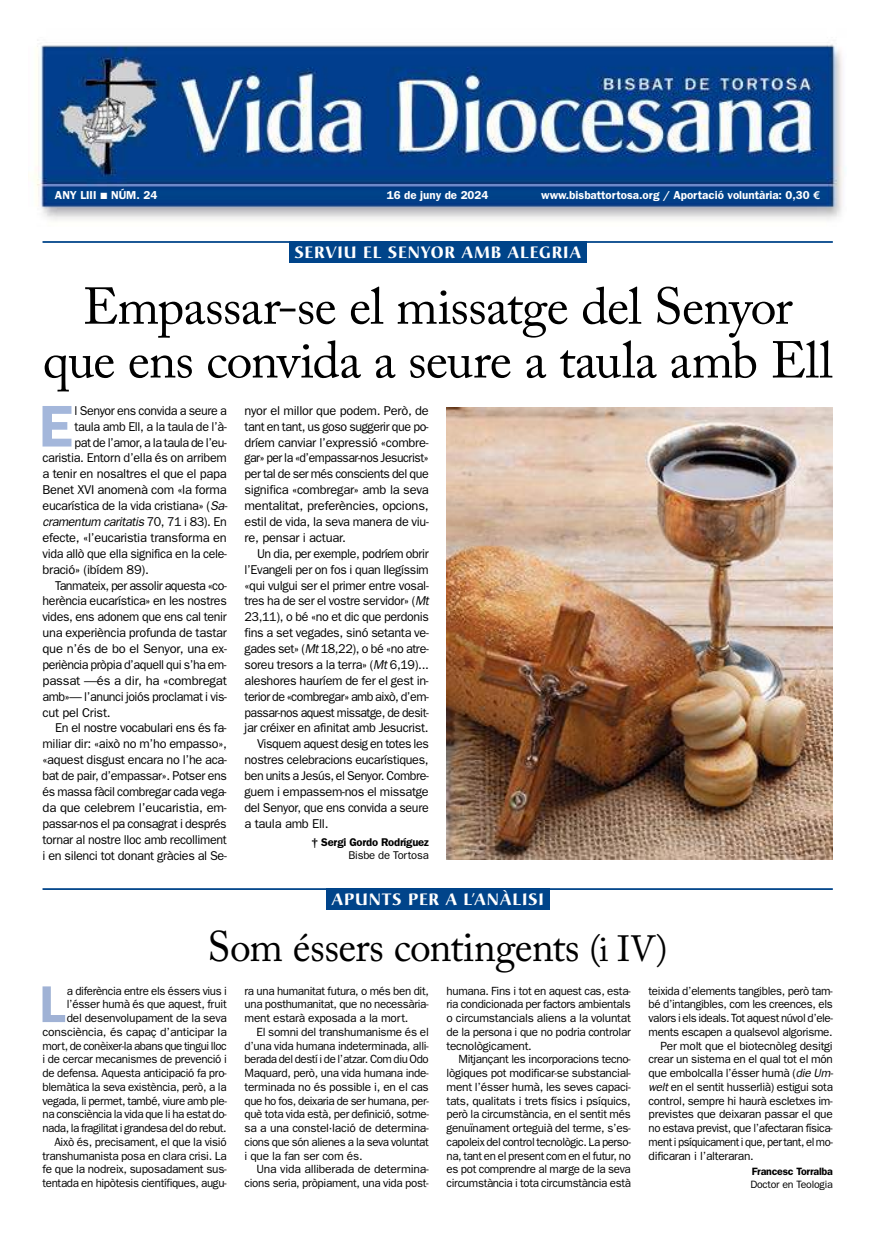
<style>
.page{position:relative;width:886px;height:1241px;background:#fff}
.page>*{position:absolute;margin:0;border:0;box-sizing:border-box;transform-origin:0 0}
.t1{font:600 59.12px "Franklin Gothic";color:#a4b7db}
.t2{font:600 52px "Franklin Gothic";color:#a0b2d5}
.t3{font:51.25px/53.8px "Adobe Caslon Pro";letter-spacing:-.02em;color:#000;text-align:center}
.t4{font:42.5px "Adobe Caslon Pro";letter-spacing:-.015em;color:#000}
.t5{font:700 16.25px "Christiana";letter-spacing:.05em;color:#fff}
.t6{font:12.75px/15.9px "Franklin Gothic";letter-spacing:-.025em;color:#000;text-align:justify}
.t7{font:12.75px "Franklin Gothic";letter-spacing:-.025em;color:#000;scale:.95 1}
.t8{font:italic 12.75px "Franklin Gothic";color:#000}
.t9{font:11.88px/13.8px "Franklin Gothic";letter-spacing:-.025em;color:#000;text-align:justify}
.t10{font:11.88px "Franklin Gothic";letter-spacing:-.025em;color:#000;scale:.95 1}
.t11{font:600 11.5px "Franklin Gothic";color:#fff}
.t12{font:600 11.25px "Franklin Gothic";letter-spacing:-.02em;color:#000}
.t13{font:11.25px "Franklin Gothic";letter-spacing:-.02em;color:#000}
.t14{font:600 10.62px "Franklin Gothic";letter-spacing:-.02em;color:#000}
.t15{font:10.62px "Franklin Gothic";letter-spacing:-.02em;color:#000}
.s1{font-family:"European Pi Three";font-weight:400;font-size:9px}
.s2{font-family:"Euro Sans ITC";font-weight:700}
.s3{font-style:italic}
.s4{font-style:normal}
.s5{font-style:italic;font-size:12.88px}
.s6{font-size:36.25px}
</style>
<div class="page">
<img style="left:28px;top:40px;width:818px;height:181px">
<div style="left:326px;top:888px;width:223px;height:21px;background:#00448a"></div>
<hr style="left:43px;top:888px;width:790px;height:1px;background:#00448a">
<div style="left:289px;top:241px;width:297px;height:21px;background:#00448a"></div>
<hr style="left:43px;top:241px;width:790px;height:2px;background:#00448a">
<img style="left:446px;top:407px;width:387px;height:452px">
<p class="t11" style="left:55px;top:191px;width:104px">ANY LIII <span class="s1">L</span> NÚM. 24</p>
<p class="t11" style="left:387px;top:191px;width:103px">16 de juny de 2024</p>
<p class="t11" style="left:541px;top:191px;width:281px">www.bisbattortosa.org / Aportació voluntària: 0,30 <span class="s2">E</span></p>
<h3 class="t5" style="left:294px;top:242px;width:288px">SERVIU EL SENYOR AMB ALEGRIA</h3>
<h3 class="t3" style="left:43px;top:280px;width:791px">Empassar-se el missatge del Senyor que ens convida a seure a taula amb Ell</h3>
<h1 class="t1" style="left:39px;top:405px;width:36px">E</h1>
<p class="t6" style="left:75px;top:403px;width:154px">l Senyor ens convida a seure a</p>
<p class="t6" style="left:75px;top:419px;width:154px">taula amb Ell, a la taula de l’à-</p>
<p class="t6" style="left:75px;top:435px;width:154px">pat de l’amor, a la taula de l’eu-</p>
<p class="t6" style="left:43px;top:451px;width:186px">caristia. Entorn d’ella és on arribem</p>
<p class="t6" style="left:43px;top:467px;width:186px">a tenir en nosaltres el que el papa</p>
<p class="t6" style="left:43px;top:483px;width:186px">Benet XVI anomenà com «la forma</p>
<p class="t6" style="left:43px;top:498px;width:188px">eucarística de la vida cristiana» (<span class="s3">Sa-</span></p>
<p class="t8" style="left:43px;top:516px;width:186px">cramentum caritatis <span class="s4">7 0 , 7 1 i 8 3 ) . E n</span></p>
<p class="t6" style="left:43px;top:530px;width:186px">efecte, «l’eucaristia transforma en</p>
<p class="t6" style="left:43px;top:546px;width:186px">vida allò que ella significa en la cele-</p>
<p class="t6" style="left:43px;top:562px;width:108px">bració» (ibídem 89).</p>
<p class="t6" style="left:55px;top:578px;width:173px">Tanmateix, per assolir aquesta «co-</p>
<p class="t6" style="left:43px;top:594px;width:186px">herència eucarística» en les nostres</p>
<p class="t6" style="left:43px;top:610px;width:186px">vides, ens adonem que ens cal tenir</p>
<p class="t6" style="left:43px;top:625px;width:186px">una experiència profunda de tastar</p>
<p class="t6" style="left:43px;top:641px;width:186px">que n’és de bo el Senyor, una ex-</p>
<p class="t6" style="left:43px;top:657px;width:186px">periència pròpia d’aquell qui s’ha em-</p>
<p class="t6" style="left:43px;top:673px;width:186px">passat —és a dir, ha «combregat</p>
<p class="t6" style="left:43px;top:689px;width:186px">amb»— l’anunci joiós proclamat i vis-</p>
<p class="t6" style="left:43px;top:705px;width:70px">cut pel Crist.</p>
<p class="t6" style="left:55px;top:721px;width:173px">En el nostre vocabulari ens és fa-</p>
<p class="t6" style="left:43px;top:737px;width:186px">miliar dir: «això no m’ho empasso»,</p>
<p class="t6" style="left:43px;top:752px;width:186px">«aquest disgust encara no l’he aca-</p>
<p class="t6" style="left:43px;top:768px;width:186px">bat de pair, d’empassar». Potser ens</p>
<p class="t6" style="left:43px;top:784px;width:186px">és massa fàcil combregar cada vega-</p>
<p class="t6" style="left:43px;top:800px;width:186px">da que celebrem l’eucaristia, em-</p>
<p class="t6" style="left:43px;top:816px;width:186px">passar-nos el pa consagrat i després</p>
<p class="t6" style="left:43px;top:832px;width:186px">tornar al nostre lloc amb recolliment</p>
<p class="t6" style="left:43px;top:848px;width:186px">i en silenci tot donant gràcies al Se-</p>
<p class="t6" style="left:244px;top:403px;width:186px">nyor el millor que podem. Però, de tant en tant, us goso suggerir que po&shy;dríem canviar l’expressió «combre&shy;gar» per la «d’empassar-nos Jesucrist» per tal de ser més conscients del que significa «combregar» amb la seva mentalitat, preferències, opcions, estil de vida, la seva manera de viu&shy;re, pensar i actuar.</p>
<p class="t6" style="left:257px;top:546px;width:173px">Un dia, per exemple, podríem obrir</p>
<p class="t6" style="left:244px;top:562px;width:186px">l’Evangeli per on fos i quan llegíssim</p>
<p class="t6" style="left:244px;top:578px;width:186px">«qui vulgui ser el primer entre vosal-</p>
<p class="t6" style="left:244px;top:594px;width:188px">tres ha de ser el vostre servidor» (<span class="s3">Mt</span></p>
<p class="t6" style="left:244px;top:610px;width:186px">23,11), o bé «no et dic que perdonis</p>
<p class="t6" style="left:244px;top:625px;width:186px">fins a set vegades, sinó setanta ve-</p>
<p class="t6" style="left:244px;top:641px;width:186px">gades set» (<span class="s3">Mt</span>18,22), o bé «no atre-</p>
<p class="t6" style="left:244px;top:657px;width:186px">soreu tresors a la terra» (<span class="s5">Mt</span>6,19)...</p>
<p class="t6" style="left:244px;top:673px;width:186px">aleshores hauríem de fer el gest in-</p>
<p class="t6" style="left:244px;top:689px;width:186px">terior de «combregar» amb això, d’em-</p>
<p class="t7" style="left:244px;top:707px;width:195px">passar-nos aquest missatge, de desit-</p>
<p class="t6" style="left:244px;top:721px;width:186px">jar créixer en afinitat amb Jesucrist.</p>
<p class="t6" style="left:257px;top:737px;width:173px">Visquem aquest desig en totes les</p>
<p class="t6" style="left:244px;top:752px;width:186px">nostres celebracions eucarístiques,</p>
<p class="t6" style="left:244px;top:768px;width:186px">ben units a Jesús, el Senyor. Combre-</p>
<p class="t6" style="left:244px;top:784px;width:186px">guem i empassem-nos el missatge</p>
<p class="t6" style="left:244px;top:800px;width:186px">del Senyor, que ens convida a seure</p>
<p class="t6" style="left:244px;top:816px;width:86px">a taula amb Ell.</p>
<p class="t12" style="left:311px;top:838px;width:119px">† Sergi Gordo Rodríguez</p>
<p class="t13" style="left:348px;top:851px;width:82px">Bisbe de Tortosa</p>
<h3 class="t5" style="left:332px;top:889px;width:214px">APUNTS PER A L’ANÀLISI</h3>
<h3 class="t4" style="left:208px;top:921px;width:461px">Som éssers contingents <span class="s6">(i IV)</span></h3>
<p class="t9" style="left:43px;top:984px;width:186px;text-align:right">a diferència entre els éssers vius i l’ésser humà és que aquest, fruit<br>del desenvolupament de la seva consciència, és capaç d’anticipar la mort, de conèixer-la abans que tingui lloc i de cercar mecanismes de prevenció i de defensa. Aquesta anticipació fa pro&shy;blemàtica la seva existència, però, a la vegada, li permet, també, viure amb ple&shy;na consciència la vida que li ha estat do&shy;nada, la fragilitat i grandesa del do rebut.<br>Això és, precisament, el que la visió transhumanista posa en clara crisi. La fe que la nodreix, suposadament sus&shy;tentada en hipòtesis científiques, augu-</p>
<p class="t9" style="left:244px;top:984px;width:186px">ra una humanitat futura, o més ben dit, una posthumanitat, que no necessària&shy;ment estarà exposada a la mort.</p>
<h2 class="t2" style="left:40px;top:985px;width:27px">L</h2>
<p class="t9" style="left:244px;top:1025px;width:186px;text-indent:12px">El somni del transhumanisme és el d’una vida humana indeterminada, alli&shy;berada del destí i de l’atzar. Com diu Odo Maquard, però, una vida humana inde&shy;terminada no és possible i, en el cas que ho fos, deixaria de ser humana, per&shy;què tota vida està, per definició, sotme&shy;sa a una constel·lació de determina&shy;cions que són alienes a la seva voluntat i que la fan ser com és.</p>
<p class="t9" style="left:244px;top:1163px;width:186px;text-align:right">Una vida alliberada de determina&shy;cions seria, pròpiament, una vida post-</p>
<p class="t9" style="left:446px;top:984px;width:186px">humana. Fins i tot en aquest cas, esta&shy;ria condicionada per factors ambientals o circumstancials aliens a la voluntat de la persona i que no podria controlar tecnològicament.</p>
<p class="t9" style="left:446px;top:1053px;width:186px;text-indent:12px">Mitjançant les incorporacions tecno&shy;lògiques pot modificar-se substancial&shy;ment l’ésser humà, les seves capaci&shy;tats, qualitats i trets físics i psíquics, però la circumstància, en el sentit més genuïnament orteguià del terme, s’es&shy;capoleix del control tecnològic. La perso&shy;na, tant en el present com en el futur, no es pot comprendre al marge de la seva circumstància i tota circumstància està</p>
<p class="t9" style="left:648px;top:984px;width:186px">teixida d’elements tangibles, però tam-</p>
<p class="t9" style="left:648px;top:998px;width:186px">bé d’intangibles, com les creences, els</p>
<p class="t9" style="left:648px;top:1011px;width:186px">valors i els ideals. Tot aquest núvol d’ele-</p>
<p class="t9" style="left:648px;top:1025px;width:186px">ments escapen a qualsevol algorisme.</p>
<p class="t9" style="left:660px;top:1039px;width:174px">Per molt que el biotecnòleg desitgi</p>
<p class="t9" style="left:648px;top:1053px;width:186px">crear un sistema en el qual tot el món</p>
<p class="t9" style="left:648px;top:1066px;width:188px">que embolcalla l’ésser humà (<span class="s3">die Um-</span></p>
<p class="t9" style="left:648px;top:1080px;width:186px"><span class="s3">welt</span>en el sentit husserlià) estigui sota</p>
<p class="t9" style="left:648px;top:1094px;width:186px">control, sempre hi haurà escletxes im-</p>
<p class="t9" style="left:648px;top:1108px;width:186px">previstes que deixaran passar el que</p>
<p class="t9" style="left:648px;top:1121px;width:186px">no estava previst, que l’afectaran física-</p>
<p class="t10" style="left:648px;top:1137px;width:196px">ment i psíquicament i que, per tant, el mo-</p>
<p class="t9" style="left:648px;top:1149px;width:107px">dificaran i l’alteraran.</p>
<p class="t14" style="left:752px;top:1167px;width:83px">Francesc Torralba</p>
<p class="t15" style="left:750px;top:1179px;width:84px">Doctor en Teologia</p>
</div>
